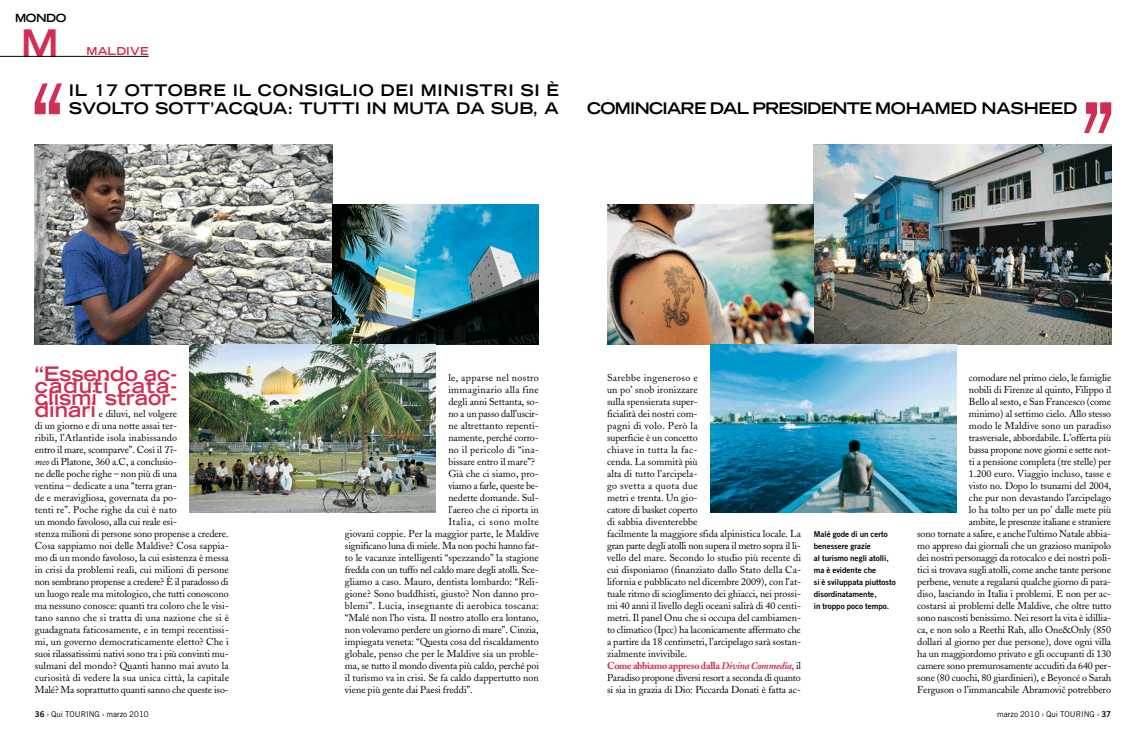
<style>
.page{position:relative;width:1146px;height:743px;background:#fff}
.page>*{position:absolute;margin:0;border:0;box-sizing:border-box;transform-origin:0 0}
.t1{font:300 128px "Trade Gothic";color:#d22d52}
.t2{font:700 expanded 38px "Trade Gothic LH";color:#d22d52}
.t3{font:700 expanded 20px "Trade Gothic LH";color:#d22d52}
.t4{font:700 expanded 20px "Trade Gothic LH";letter-spacing:.05em;color:#d22d52}
.t5{font:700 expanded 16px/18px "Trade Gothic LH";letter-spacing:.03em;color:#000}
.t6{font:700 expanded 16px "Trade Gothic LH";letter-spacing:-.05em;color:#000}
.t7{font:700 expanded 11.2px "Trade Gothic LH";letter-spacing:-.045em;color:#000}
.t8{font:700 expanded 11px "Trade Gothic LH";letter-spacing:.015em;color:#d22d52}
.t9{font:10px/12px "Adobe Caslon";letter-spacing:-.005em;color:#000}
.t10{font:10px "Adobe Caslon";letter-spacing:.025em;color:#000}
.t11{font:10px "Adobe Caslon";letter-spacing:-.025em;color:#000}
.t12{font:10px "Adobe Caslon";letter-spacing:.03em;color:#000}
.t13{font:10px "Adobe Caslon";letter-spacing:.045em;color:#000}
.t14{font:8px/12px "Trade Gothic Bold Two";color:#000}
.t15{font:8px "Trade Gothic";color:#000}
.s1{font-family:"Trade Gothic LH";font-weight:700;font-stretch:expanded;font-size:20px;color:#d22d52}
.s2{font-style:italic}
.s3{font-weight:700;color:#d22d52}
.s4{font-weight:700;font-style:italic;color:#d22d52}
.s5{font-family:"Trade Gothic Bold Two"}
</style>
<div class="page">
<hr style="left:0;top:56px;width:149px;height:1px;background:#000">
<img style="left:35px;top:145px;width:297px;height:200px">
<img style="left:332px;top:205px;width:207px;height:140px">
<img style="left:190px;top:345px;width:245px;height:168px">
<img style="left:813px;top:145px;width:297px;height:200px">
<img style="left:607px;top:205px;width:206px;height:140px">
<img style="left:710px;top:345px;width:245px;height:168px">
<p class="t7" style="left:15px;top:14px;width:53px">MONDO</p>
<h2 class="t2" style="left:21px;top:29px;width:39px">M</h2>
<p class="t8" style="left:86px;top:47px;width:64px">MALDIVE</p>
<h3 class="t5" style="left:69px;top:83px;width:491px">IL 17 OTTOBRE IL CONSIGLIO DEI MINISTRI SI È<br>SVOLTO SOTT’ACQUA: TUTTI IN MUTA DA SUB, A</h3>
<h1 class="t1" style="left:27px;top:85px;width:44px">‘‘</h1>
<h1 class="t1" style="left:1076px;top:102px;width:44px">’’</h1>
<h3 class="t6" style="left:587px;top:103px;width:491px">COMINCIARE DAL PRESIDENTE MOHAMED NASHEED</h3>
<h3 class="t3" style="left:35px;top:366px;width:144px">“Essendo ac-</h3>
<h3 class="t4" style="left:35px;top:378px;width:144px">caduti cata-</h3>
<h3 class="t3" style="left:35px;top:390px;width:144px">clismi straor-</h3>
<p class="t9" style="left:35px;top:409px;width:196px"><span class="s1">dinari</span> e diluvi, nel volgere<br>di un giorno e di una notte assai ter-<br>ribili, l’Atlantide isola inabissando<br>entro il mare, scomparve”. Così il <span class="s2">Ti-<br>meo</span> di Platone, 360 a.C, a conclusio-<br>ne delle poche righe – non più di una<br>ventina – dedicate a una “terra gran-<br>de e meravigliosa, governata da po-<br>tenti re”. Poche righe da cui è nato<br>un mondo favoloso, alla cui reale esi-<br>stenza milioni di persone sono propense a credere.<br>Cosa sappiamo noi delle Maldive? Cosa sappia&shy;mo di un mondo favoloso, la cui esistenza è messa in crisi da problemi reali, cui milioni di persone non sembrano propense a credere? È il paradosso di un luogo reale ma mitologico, che tutti conoscono ma nessuno conosce: quanti tra coloro che le visi&shy;tano sanno che si tratta di una nazione che si è guadagnata faticosamente, e in tempi recentissi&shy;mi, un governo democraticamente eletto? Che i suoi rilassatissimi nativi sono tra i più convinti mu&shy;sulmani del mondo? Quanti hanno mai avuto la curiosità di vedere la sua unica città, la capitale Malé? Ma soprattutto quanti sanno che queste iso-</p>
<p class="t12" style="left:448px;top:374px;width:92px">le, apparse nel nostro</p>
<p class="t10" style="left:448px;top:386px;width:92px">immaginario alla fine</p>
<p class="t9" style="left:448px;top:397px;width:92px">degli anni Settanta, so-</p>
<p class="t9" style="left:448px;top:409px;width:92px">no a un passo dall’uscir-</p>
<p class="t9" style="left:448px;top:421px;width:92px">ne altrettanto repenti-</p>
<p class="t9" style="left:448px;top:433px;width:92px">namente, perché corro-</p>
<p class="t10" style="left:448px;top:446px;width:92px">no il pericolo di “ina-</p>
<p class="t9" style="left:448px;top:457px;width:88px">bissare entro il mare”?</p>
<p class="t9" style="left:448px;top:469px;width:92px">Già che ci siamo, pro-</p>
<p class="t11" style="left:448px;top:482px;width:92px">viamo a farle, queste be-</p>
<p class="t9" style="left:448px;top:493px;width:92px">nedette domande. Sul-</p>
<p class="t9" style="left:448px;top:505px;width:92px">l’aereo che ci riporta in</p>
<p class="t13" style="left:448px;top:518px;width:92px">Italia, ci sono molte</p>
<p class="t9" style="left:345px;top:529px;width:196px">giovani coppie. Per la maggior parte, le Maldive</p>
<p class="t9" style="left:345px;top:541px;width:195px">significano luna di miele. Ma non pochi hanno fat-</p>
<p class="t9" style="left:345px;top:553px;width:195px">to le vacanze intelligenti “spezzando” la stagione</p>
<p class="t9" style="left:345px;top:565px;width:195px">fredda con un tuffo nel caldo mare degli atolli. Sce-</p>
<p class="t9" style="left:345px;top:577px;width:195px">gliamo a caso. Mauro, dentista lombardo: “Reli-</p>
<p class="t9" style="left:345px;top:589px;width:195px">gione? Sono buddhisti, giusto? Non danno pro-</p>
<p class="t10" style="left:345px;top:602px;width:195px">blemi”. Lucia, insegnante di aerobica toscana:</p>
<p class="t9" style="left:345px;top:613px;width:195px">“Malé non l’ho vista. Il nostro atollo era lontano,</p>
<p class="t9" style="left:345px;top:625px;width:195px">non volevamo perdere un giorno di mare”. Cinzia,</p>
<p class="t9" style="left:345px;top:637px;width:195px">impiegata veneta: “Questa cosa del riscaldamento</p>
<p class="t9" style="left:345px;top:649px;width:195px">globale, penso che per le Maldive sia un proble-</p>
<p class="t9" style="left:345px;top:661px;width:195px">ma, se tutto il mondo diventa più caldo, perché poi</p>
<p class="t9" style="left:345px;top:673px;width:195px">il turismo va in crisi. Se fa caldo dappertutto non</p>
<p class="t9" style="left:345px;top:685px;width:129px">viene più gente dai Paesi freddi”.</p>
<p class="t9" style="left:607px;top:373px;width:196px">Sarebbe ingeneroso e<br>un po’ snob ironizzare<br>sulla spensierata super-<br>ficialità dei nostri com-<br>pagni di volo. Però la<br>superficie è un concetto<br>chiave in tutta la fac-<br>cenda. La sommità più<br>alta di tutto l’arcipela-<br>go svetta a quota due<br>metri e trenta. Un gio-<br>catore di basket coperto<br>di sabbia diventerebbe<br>facilmente la maggiore sfida alpinistica locale. La gran parte degli atolli non supera il metro sopra il li&shy;vello del mare. Secondo lo studio più recente di cui disponiamo (finanziato dallo Stato della Ca&shy;lifornia e pubblicato nel dicembre 2009), con l’at&shy;tuale ritmo di scioglimento dei ghiacci, nei prossi&shy;mi 40 anni il livello degli oceani salirà di 40 centi&shy;metri. Il panel Onu che si occupa del cambiamen&shy;to climatico (Ipcc) ha laconicamente affermato che a partire da 18 centimetri, l’arcipelago sarà sostan&shy;zialmente invivibile.<br><span class="s3">Come abbiamo appreso dalla</span> <span class="s4">Divina Commedia</span><span class="s3">,</span> il Paradiso propone diversi resort a seconda di quanto si sia in grazia di Dio: Piccarda Donati è fatta ac-</p>
<p class="t9" style="left:917px;top:373px;width:196px;text-align:right">comodare nel primo cielo, le famiglie<br>nobili di Firenze al quinto, Filippo il<br>Bello al sesto, e San Francesco (come<br>minimo) al settimo cielo. Allo stesso<br>modo le Maldive sono un paradiso<br>trasversale, abbordabile. L’offerta più<br>bassa propone nove giorni e sette not-<br>ti a pensione completa (tre stelle) per<br>1.200 euro. Viaggio incluso, tasse e<br>visto no. Dopo lo tsunami del 2004,<br>che pur non devastando l’arcipelago<br>lo ha tolto per un po’ dalle mete più<br>ambite, le presenze italiane e straniere<br>sono tornate a salire, e anche l’ultimo Natale abbia&shy;mo appreso dai giornali che un grazioso manipolo dei nostri personaggi da rotocalco e dei nostri poli&shy;tici si trovava sugli atolli, come anche tante persone perbene, venute a regalarsi qualche giorno di para&shy;diso, lasciando in Italia i problemi. E non per ac&shy;costarsi ai problemi delle Maldive, che oltre tutto sono nascosti benissimo. Nei resort la vita è idillia&shy;ca, e non solo a Reethi Rah, allo One&amp;Only (850 dollari al giorno per due persone), dove ogni villa ha un maggiordomo privato e gli occupanti di 130 camere sono premurosamente accuditi da 640 per&shy;sone (80 cuochi, 80 giardinieri), e Beyoncé o Sarah Ferguson o l’immancabile Abramovicˇ potrebbero</p>
<p class="t14" style="left:813px;top:529px;width:83px">Malé gode di un certo benessere grazie<br>al turismo negli atolli, ma è evidente che<br>si è sviluppata piuttosto disordinatamente,<br>in troppo poco tempo.</p>
<p class="t15" style="left:35px;top:711px;width:115px"><span class="s5">36</span> › Qui TOURING › marzo 2010</p>
<p class="t15" style="left:997px;top:711px;width:115px">marzo 2010 › Qui TOURING › <span class="s5">37</span></p>
</div>
